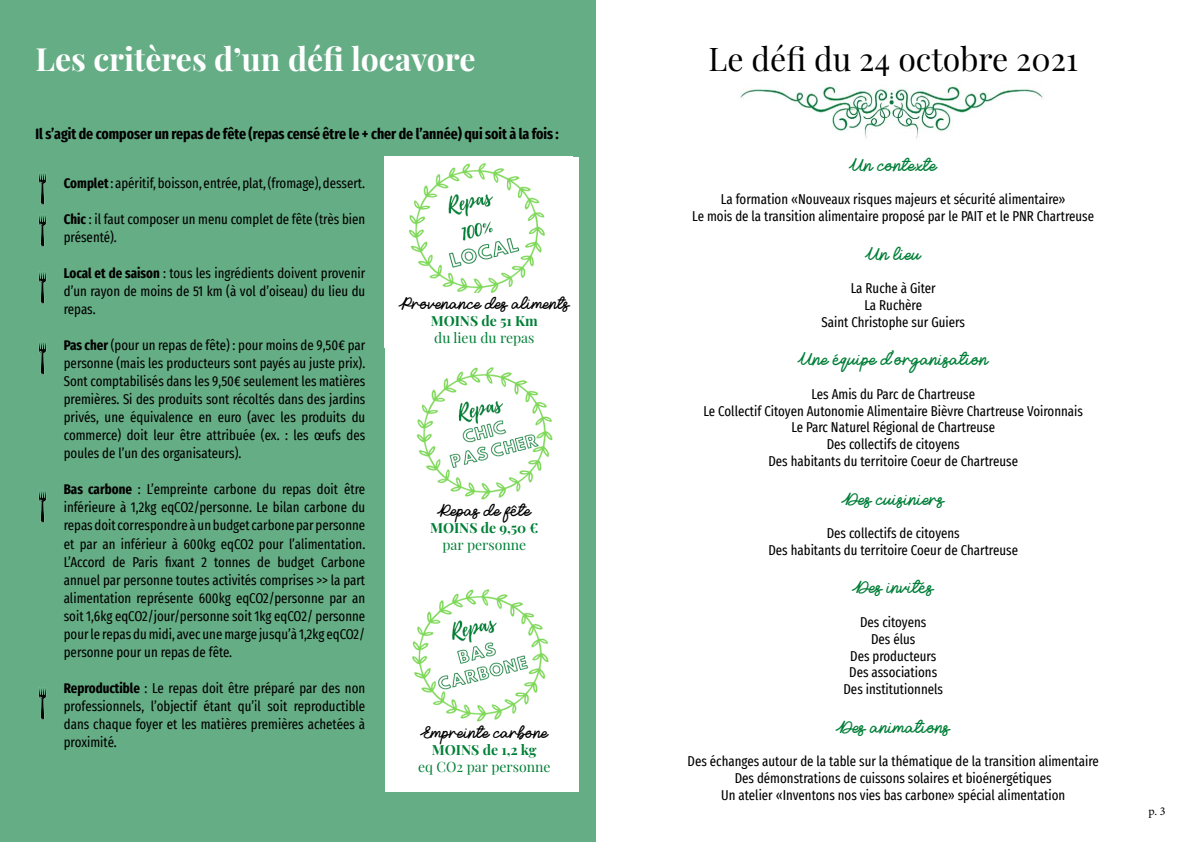
<style>
.page{position:relative;width:1191px;height:842px;background:#fff}
.page>*{position:absolute;margin:0;border:0;box-sizing:border-box;transform-origin:0 0}
.t1{font:700 32px "Playfair Display";color:#fff}
.t2{font:32px "Playfair Display";color:#000}
.t3{font:18px "Loverine";color:#007f38}
.t4{font:17px "Loverine";color:#000}
.t5{font:700 extra-condensed 15px "Fira Sans";color:#000}
.t6{font:extra-condensed 14px/18px "Fira Sans";color:#000;text-align:center}
.t7{font:14px "Playfair Display";color:#017f36}
.t8{font:700 14px "Playfair Display";color:#017f36}
.t9{font:12px "Minion Pro";color:#000}
.s1{font-weight:700}
</style>
<div class="page">
<div style="left:0;top:0;width:595px;height:842px;background:#65ad85"></div>
<div style="left:385px;top:157px;width:194px;height:635px;background:#fff"></div>
<img style="left:38px;top:172px;width:9px;height:33px">
<img style="left:38px;top:341px;width:9px;height:34px">
<img style="left:38px;top:271px;width:9px;height:33px">
<img style="left:38px;top:214px;width:9px;height:33px">
<img style="left:38px;top:490px;width:9px;height:33px">
<img style="left:38px;top:687px;width:9px;height:33px">
<img style="left:384px;top:157px;width:161px;height:191px">
<div style="left:391px;top:293px;width:187px;height:62px;background:#fff"></div>
<img style="left:416px;top:367px;width:137px;height:133px">
<img style="left:412px;top:589px;width:137px;height:133px">
<img style="left:740px;top:86px;width:303px;height:53px">
<h1 class="t1" style="left:35px;top:33px;width:441px">Les critères d’un défi locavore</h1>
<p class="t5" style="left:35px;top:121px;width:525px">Il s’agit de composer un repas de fête (repas censé être le + cher de l’année) qui soit à la fois :</p>
<p class="t6" style="left:64px;top:174px;width:303px"><span class="s1">Complet</span> : apéritif, boisson, entrée, plat, (fromage), dessert.</p>
<p class="t6" style="left:64px;top:210px;width:303px;text-align:left"><span class="s1">Chic</span> : il faut composer un menu complet de fête (très bien présenté).</p>
<p class="t6" style="left:64px;top:264px;width:303px;text-align:justify"><span class="s1">Local et de saison</span> : tous les ingrédients doivent provenir d’un rayon de moins de 51 km (à vol d’oiseau) du lieu du repas.</p>
<p class="t6" style="left:64px;top:336px;width:303px;text-align:justify"><span class="s1">Pas cher</span> (pour un repas de fête) : pour moins de 9,50€ par personne (mais les producteurs sont payés au juste prix).<br>Sont comptabilisés dans les 9,50€ seulement les matières premières. Si des produits sont récoltés dans des jardins privés, une équivalence en euro (avec les produits du commerce) doit leur être attribuée (ex. : les œufs des poules de l’un des organisateurs).</p>
<p class="t6" style="left:64px;top:480px;width:303px;text-align:justify"><span class="s1">Bas carbone</span> : L’empreinte carbone du repas doit être inférieure à 1,2kg eqCO2/personne. Le bilan carbone du repas doit correspondre à un budget carbone par personne et par an inférieur à 600kg eqCO2 pour l’alimentation.<br>L’Accord de Paris fixant 2 tonnes de budget Carbone annuel par personne toutes activités comprises &gt;&gt; la part alimentation représente 600kg eqCO2/personne par an soit 1,6kg eqCO2/jour/personne soit 1kg eqCO2/ personne pour le repas du midi, avec une marge jusqu’à 1,2kg eqCO2/ personne pour un repas de fête.</p>
<p class="t6" style="left:64px;top:678px;width:303px;text-align:justify"><span class="s1">Reproductible</span> : Le repas doit être préparé par des non professionnels, l’objectif étant qu’il soit reproductible dans chaque foyer et les matières premières achetées à proximité.</p>
<p class="t4" style="left:399px;top:294px;width:172px">Provenance des aliments</p>
<p class="t8" style="left:431px;top:310px;width:109px">MOINS de 51 Km</p>
<p class="t7" style="left:434px;top:327px;width:102px">du lieu du repas</p>
<p class="t4" style="left:437px;top:501px;width:95px">Repas de fête</p>
<p class="t8" style="left:430px;top:517px;width:110px">MOINS de 9,50 €</p>
<p class="t7" style="left:442px;top:534px;width:85px">par personne</p>
<p class="t4" style="left:420px;top:723px;width:129px">Empreinte carbone</p>
<p class="t8" style="left:432px;top:739px;width:106px">MOINS de 1,2 kg</p>
<p class="t7" style="left:418px;top:756px;width:134px">eq CO2 par personne</p>
<h1 class="t2" style="left:708px;top:34px;width:371px">Le défi du 24 octobre 2021</h1>
<p class="t3" style="left:849px;top:155px;width:89px">Un contexte</p>
<p class="t6" style="left:692px;top:191px;width:403px;line-height:16.8px">La formation «Nouveaux risques majeurs et sécurité alimentaire»<br>Le mois de la transition alimentaire proposé par le PAIT et le PNR Chartreuse</p>
<p class="t3" style="left:865px;top:244px;width:57px">Un lieu</p>
<p class="t6" style="left:821px;top:280px;width:145px;line-height:16.8px">La Ruche à Giter<br>La Ruchère<br>Saint Christophe sur Guiers</p>
<p class="t3" style="left:798px;top:349px;width:191px">Une équipe d’organisation</p>
<p class="t6" style="left:703px;top:385px;width:381px;line-height:16.8px">Les Amis du Parc de Chartreuse<br>Le Collectif Citoyen Autonomie Alimentaire Bièvre Chartreuse Voironnais Le Parc Naturel Régional de Chartreuse<br>Des collectifs de citoyens<br>Des habitants du territoire Coeur de Chartreuse</p>
<p class="t3" style="left:842px;top:489px;width:103px">Des cuisiniers</p>
<p class="t6" style="left:768px;top:524px;width:251px;line-height:16.8px">Des collectifs de citoyens<br>Des habitants du territoire Coeur de Chartreuse</p>
<p class="t3" style="left:853px;top:577px;width:82px">Des invités</p>
<p class="t6" style="left:843px;top:613px;width:101px;line-height:16.8px">Des citoyens<br>Des élus<br>Des producteurs<br>Des associations<br>Des institutionnels</p>
<p class="t3" style="left:836px;top:717px;width:115px">Des animations</p>
<p class="t6" style="left:687px;top:752px;width:413px;line-height:16.8px">Des échanges autour de la table sur la thématique de la transition alimentaire<br>Des démonstrations de cuissons solaires et bioénergétiques<br>Un atelier «Inventons nos vies bas carbone» spécial alimentation</p>
<p class="t9" style="left:1148px;top:803px;width:19px">p. 3</p>
</div>
